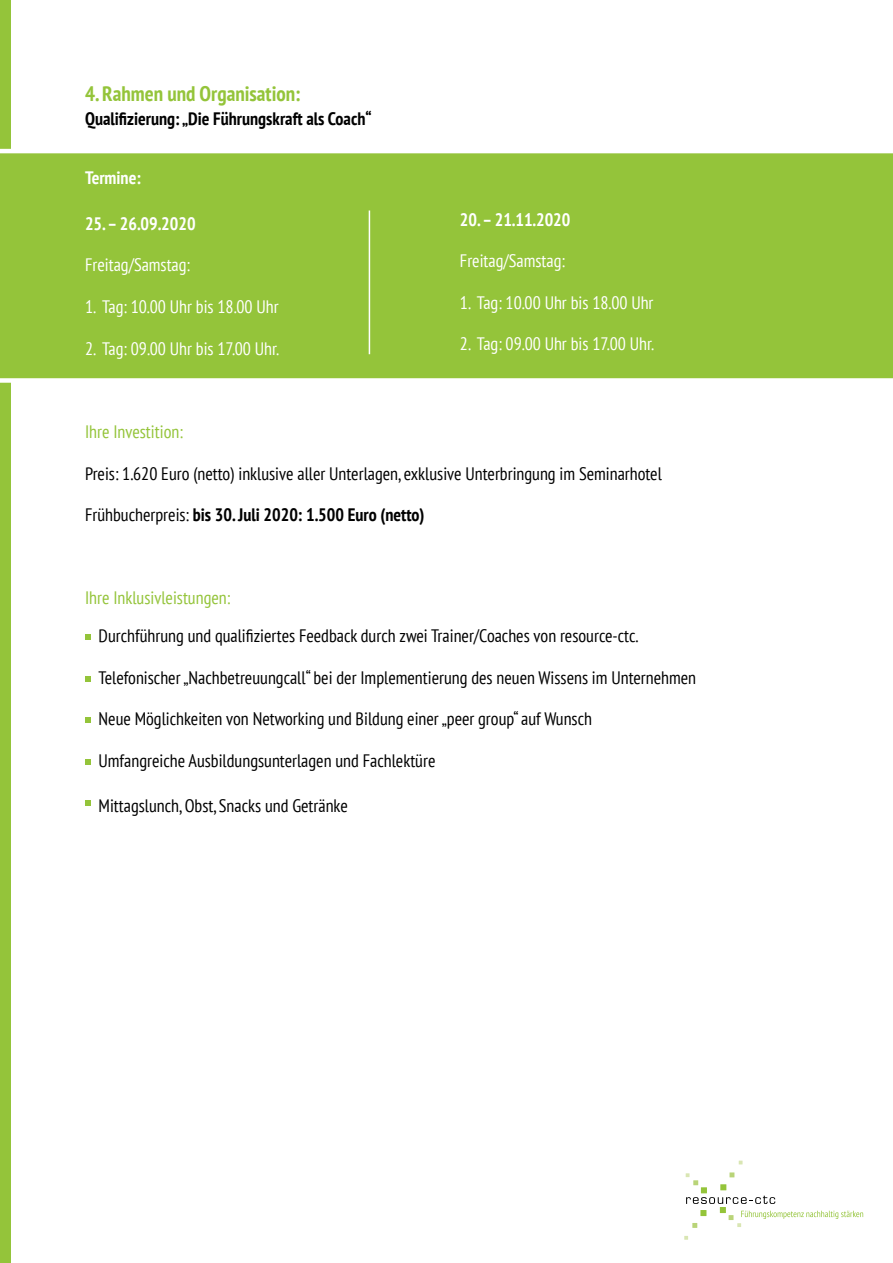
<style>
.page{position:relative;width:893px;height:1263px;background:#fff}
.page>*{position:absolute;margin:0;border:0;box-sizing:border-box;transform-origin:0 0}
.t1{font:700 condensed 21px "PT Sans";color:#94c43a}
.t2{font:condensed 18px "PT Sans";color:#000}
.t3{font:condensed 18px "PT Sans";color:#fff}
.t4{font:700 condensed 18px "PT Sans";color:#000}
.t5{font:condensed 18px "PT Sans";color:#94c43a}
.t6{font:700 condensed 18px "PT Sans";color:#fff}
.s1{font-weight:400}
</style>
<div class="page">
<div style="left:0;top:0;width:11px;height:1263px;background:#94c43a"></div>
<div style="left:0;top:149px;width:893px;height:234px;background:#94c43a"></div>
<svg style="left:684px;top:1236px;width:4px;height:4px"></svg>
<svg style="left:739px;top:1160px;width:3px;height:4px"></svg>
<svg style="left:686px;top:1172px;width:177px;height:56px"></svg>
<svg style="left:85px;top:634px;width:6px;height:6px"></svg>
<svg style="left:85px;top:676px;width:6px;height:5px"></svg>
<svg style="left:85px;top:717px;width:6px;height:6px"></svg>
<svg style="left:85px;top:759px;width:6px;height:6px"></svg>
<svg style="left:85px;top:800px;width:6px;height:6px"></svg>
<hr style="left:369px;top:210px;width:1px;height:144px;background:#fff">
<p class="t1" style="left:85px;top:79px;width:217px">4. Rahmen und Organisation:</p>
<p class="t4" style="left:85px;top:107px;width:288px">Qualifizierung: „Die Führungskraft als Coach“</p>
<p class="t6" style="left:85px;top:166px;width:57px">Termine:</p>
<p class="t6" style="left:85px;top:212px;width:112px">25. – 26.09.2020</p>
<p class="t3" style="left:85px;top:254px;width:106px">Freitag/Samstag:</p>
<p class="t3" style="left:85px;top:295px;width:195px">1. Tag: 10.00 Uhr bis 18.00 Uhr</p>
<p class="t3" style="left:85px;top:337px;width:195px">2. Tag: 09.00 Uhr bis 17.00 Uhr.</p>
<p class="t6" style="left:460px;top:207px;width:112px">20. – 21.11.2020</p>
<p class="t3" style="left:460px;top:249px;width:106px">Freitag/Samstag:</p>
<p class="t3" style="left:460px;top:291px;width:195px">1. Tag: 10.00 Uhr bis 18.00 Uhr</p>
<p class="t3" style="left:460px;top:333px;width:195px">2. Tag: 09.00 Uhr bis 17.00 Uhr.</p>
<p class="t5" style="left:85px;top:420px;width:99px">Ihre Investition:</p>
<p class="t2" style="left:85px;top:462px;width:578px">Preis: 1.620 Euro (netto) inklusive aller Unterlagen, exklusive Unterbringung im Seminarhotel</p>
<p class="t4" style="left:85px;top:503px;width:341px"><span class="s1">Frühbucherpreis:</span> bis 30. Juli 2020: 1.500 Euro (netto)</p>
<p class="t5" style="left:85px;top:586px;width:147px">Ihre Inklusivleistungen:</p>
<p class="t2" style="left:99px;top:624px;width:541px">Durchführung und qualifiziertes Feedback durch zwei Trainer/Coaches von resource-ctc.</p>
<p class="t2" style="left:99px;top:666px;width:599px">Telefonischer „Nachbetreuungcall“ bei der Implementierung des neuen Wissens im Unternehmen</p>
<p class="t2" style="left:99px;top:707px;width:495px">Neue Möglichkeiten von Networking und Bildung einer „peer group“ auf Wunsch</p>
<p class="t2" style="left:99px;top:749px;width:338px">Umfangreiche Ausbildungsunterlagen und Fachlektüre</p>
<p class="t2" style="left:99px;top:794px;width:251px">Mittagslunch, Obst, Snacks und Getränke</p>
</div>
